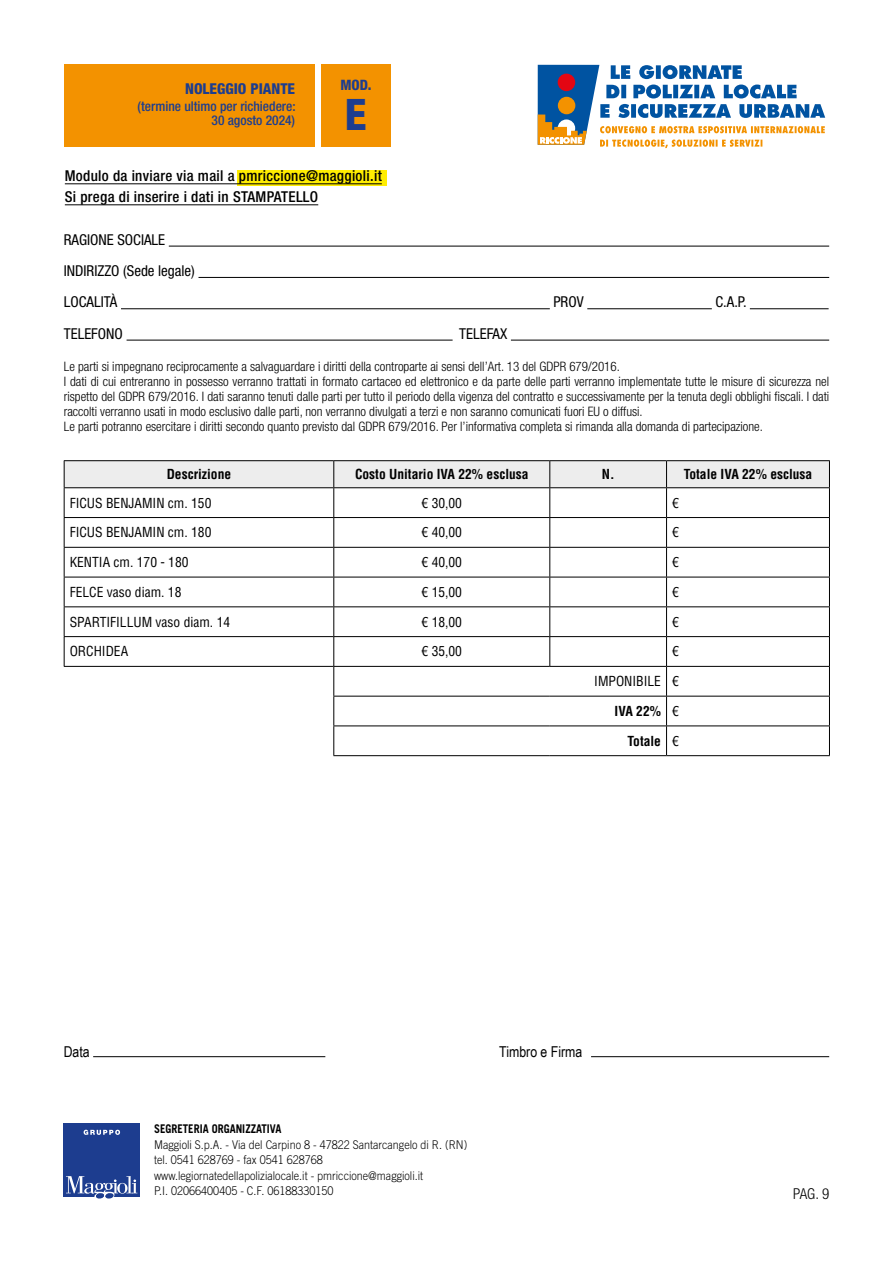
<style>
.page{position:relative;width:893px;height:1263px;background:#fff}
.page>*{position:absolute;margin:0;border:0;box-sizing:border-box;transform-origin:0 0}
.t1{font:800 condensed 43.5px "Helvetica Neue LT Std";color:#1d3d8f}
.t2{font:500 condensed 15px/21px "Helvetica Neue LT Std";letter-spacing:.02em;color:#000}
.t3{font:condensed 15px/31.3px "Helvetica Neue LT Std";color:#000}
.t4{font:15px "Arial Narrow";color:#000}
.t5{font:800 condensed 15px "Helvetica Neue LT Std";color:#1d3d8f}
.t6{font:300 condensed 15px "Helvetica Neue LT Std";color:#000}
.t7{font:800 condensed 14.4px "Helvetica Neue LT Std";color:#1d3d8f}
.t8{font:condensed 13.5px "Helvetica LT Std";color:#000}
.t9{font:700 condensed 13.5px "Helvetica LT Std";color:#000}
.t10{font:500 condensed 13.5px/14.2px "Helvetica Neue LT Std";color:#1d3d8f;text-align:right}
.t11{font:300 condensed 13.05px/15px "Helvetica Neue LT Std";color:#000}
.t12{font:300 12px/15.6px "Trade Gothic LT Std";color:#000;scale:.9 1}
.t13{font:700 12px "Trade Gothic LT Std";color:#000;scale:.9 1}
.s1{font-weight:400}
</style>
<div class="page">
<div style="left:64px;top:64px;width:251px;height:83px;background:#f39200"></div>
<div style="left:321px;top:64px;width:69px;height:83px;background:#f39200"></div>
<div style="left:237px;top:170px;width:150px;height:15px;background:#ffed00"></div>
<hr style="left:65px;top:183px;width:317px;height:1px;background:#000">
<hr style="left:65px;top:204px;width:253px;height:1px;background:#000">
<div style="left:64px;top:1123px;width:76px;height:73px;background:#1d3d8f"></div>
<svg style="left:84px;top:1130px;width:36px;height:5px"></svg>
<svg style="left:66px;top:1176px;width:71px;height:23px"></svg>
<svg style="left:538px;top:65px;width:287px;height:83px"></svg>
<hr style="left:169px;top:246px;width:660px;height:1px;background:#000">
<hr style="left:198px;top:277px;width:631px;height:1px;background:#000">
<hr style="left:121px;top:308px;width:429px;height:1px;background:#000">
<hr style="left:587px;top:308px;width:125px;height:1px;background:#000">
<hr style="left:750px;top:308px;width:79px;height:1px;background:#000">
<hr style="left:127px;top:340px;width:326px;height:1px;background:#000">
<hr style="left:511px;top:340px;width:318px;height:1px;background:#000">
<hr style="left:591px;top:1056px;width:238px;height:1px;background:#000">
<hr style="left:93px;top:1056px;width:232px;height:1px;background:#000">
<hr style="left:64px;top:460px;width:270px;height:1px;background:#000">
<hr style="left:334px;top:460px;width:216px;height:1px;background:#000">
<hr style="left:550px;top:460px;width:116px;height:1px;background:#000">
<hr style="left:666px;top:460px;width:164px;height:1px;background:#000">
<svg style="left:64px;top:461px;width:766px;height:294px"></svg>
<hr style="left:333px;top:755px;width:217px;height:1px;background:#000">
<hr style="left:550px;top:755px;width:116px;height:1px;background:#000">
<hr style="left:666px;top:755px;width:164px;height:1px;background:#000">
<p class="t5" style="left:185px;top:79px;width:112px">NOLEGGIO PIANTE</p>
<p class="t10" style="left:137px;top:98px;width:160px">(termine ultimo per richiedere:<br>30 agosto 2024)</p>
<p class="t7" style="left:340px;top:76px;width:32px">MOD.</p>
<h1 class="t1" style="left:345px;top:88px;width:23px">E</h1>
<p class="t2" style="left:65px;top:165px;width:318px">Modulo da inviare via mail a pmriccione@maggioli.it<br>Si prega di inserire i dati in STAMPATELLO</p>
<p class="t3" style="left:64px;top:223px;width:133px">RAGIONE SOCIALE<br>INDIRIZZO (Sede legale)<br>LOCALITÀ</p>
<p class="t3" style="left:64px;top:317px;width:61px">TELEFONO</p>
<p class="t3" style="left:459px;top:317px;width:50px">TELEFAX</p>
<p class="t3" style="left:553px;top:286px;width:32px">PROV</p>
<p class="t3" style="left:715px;top:286px;width:33px">C.A.P.</p>
<p class="t11" style="left:64px;top:359px;width:767px">Le parti si impegnano reciprocamente a salvaguardare i diritti della controparte ai sensi dell’Art. 13 del GDPR 679/2016.<br>I dati di cui entreranno in possesso verranno trattati in formato cartaceo ed elettronico e da parte delle parti verranno implementate tutte le misure di sicurezza nel rispetto del GDPR 679/2016. I dati saranno tenuti dalle parti per tutto il periodo della vigenza del contratto e successivamente per la tenuta degli obblighi fiscali. I dati raccolti verranno usati in modo esclusivo dalle parti, non verranno divulgati a terzi e non saranno comunicati fuori EU o diffusi.<br>Le parti potranno esercitare i diritti secondo quanto previsto dal GDPR 679/2016. Per l’informativa completa si rimanda alla domanda di partecipazione.</p>
<p class="t9" style="left:167px;top:466px;width:66px">Descrizione</p>
<p class="t9" style="left:355px;top:466px;width:175px">Costo Unitario IVA 22% esclusa</p>
<p class="t9" style="left:602px;top:466px;width:14px">N.</p>
<p class="t9" style="left:684px;top:466px;width:130px">Totale IVA 22% esclusa</p>
<p class="t8" style="left:70px;top:494px;width:143px">FICUS BENJAMIN cm. 150</p>
<p class="t8" style="left:422px;top:494px;width:42px">€ 30,00</p>
<p class="t8" style="left:672px;top:494px;width:8px">€</p>
<p class="t8" style="left:70px;top:524px;width:143px">FICUS BENJAMIN cm. 180</p>
<p class="t8" style="left:422px;top:524px;width:42px">€ 40,00</p>
<p class="t8" style="left:672px;top:524px;width:8px">€</p>
<p class="t8" style="left:70px;top:554px;width:120px">KENTIA cm. 170 - 180</p>
<p class="t8" style="left:422px;top:554px;width:42px">€ 40,00</p>
<p class="t8" style="left:672px;top:554px;width:8px">€</p>
<p class="t8" style="left:70px;top:583px;width:113px">FELCE vaso diam. 18</p>
<p class="t8" style="left:422px;top:583px;width:42px">€ 15,00</p>
<p class="t8" style="left:672px;top:583px;width:8px">€</p>
<p class="t8" style="left:70px;top:613px;width:162px">SPARTIFILLUM vaso diam. 14</p>
<p class="t8" style="left:422px;top:613px;width:42px">€ 18,00</p>
<p class="t8" style="left:672px;top:613px;width:8px">€</p>
<p class="t8" style="left:70px;top:643px;width:60px">ORCHIDEA</p>
<p class="t8" style="left:422px;top:643px;width:42px">€ 35,00</p>
<p class="t8" style="left:672px;top:643px;width:8px">€</p>
<p class="t8" style="left:594px;top:673px;width:86px">IMPONIBILE €</p>
<p class="t9" style="left:615px;top:702px;width:66px">IVA 22% <span class="s1">€</span></p>
<p class="t9" style="left:627px;top:732px;width:53px">Totale <span class="s1">€</span></p>
<p class="t4" style="left:64px;top:1041px;width:27px">Data</p>
<p class="t4" style="left:499px;top:1041px;width:85px">Timbro e Firma</p>
<p class="t13" style="left:154px;top:1121px;width:143px">SEGRETERIA ORGANIZZATIVA</p>
<p class="t12" style="left:154px;top:1136px;width:350px">Maggioli S.p.A. - Via del Carpino 8 - 47822 Santarcangelo di R. (RN) tel. 0541 628769 - fax 0541 628768 www.legiornatedellapolizialocale.it - pmriccione@maggioli.it<br>P.I. 02066400405 - C.F. 06188330150</p>
<p class="t6" style="left:793px;top:1185px;width:38px">PAG. 9</p>
</div>
